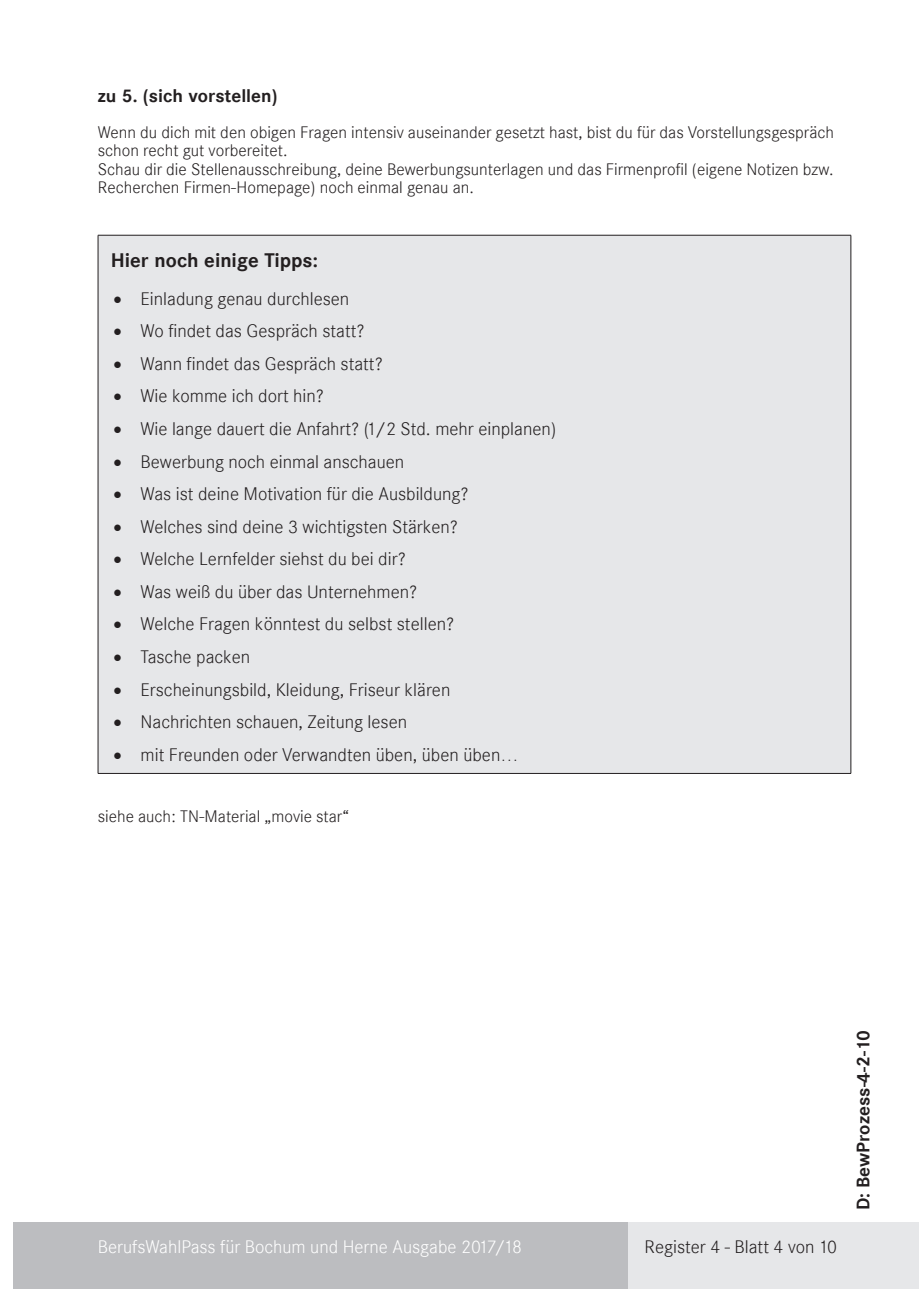
<style>
.page{position:relative;width:919px;height:1289px;background:#fff}
.page>*{position:absolute;margin:0;border:0;box-sizing:border-box;transform-origin:0 0}
.t1{font:700 19.5px "Corporate SBQ";color:#231f20}
.t2{font:300 18px "Corporate SBQ";color:#231f20}
.t3{font:300 18px "Corporate SBQ";color:#fff}
.t4{font:700 18px "Corporate SBQ";color:#231f20}
.t5{font:300 16.5px/18.1px "Corporate SBQ";color:#231f20}
</style>
<div class="page">
<div style="left:13px;top:1222px;width:615px;height:66px;background:#bcbdc0"></div>
<div style="left:628px;top:1222px;width:290px;height:66px;background:#e6e7e9"></div>
<div style="left:98px;top:235px;width:752px;height:538px;background:#e6e7e9"></div>
<hr style="left:98px;top:235px;width:753px;height:1px;background:#231f20">
<hr style="left:98px;top:235px;width:1px;height:538px;background:#231f20">
<hr style="left:850px;top:235px;width:1px;height:538px;background:#231f20">
<hr style="left:98px;top:773px;width:753px;height:1px;background:#231f20">
<p class="t4" style="left:98px;top:85px;width:181px">zu 5. (sich vorstellen)</p>
<p class="t5" style="left:98px;top:124px;width:737px">Wenn du dich mit den obigen Fragen intensiv auseinander gesetzt hast, bist du für das Vorstellungsgespräch schon recht gut vorbereitet.<br>Schau dir die Stellenausschreibung, deine Bewerbungsunterlagen und das Firmenprofil (eigene Notizen bzw.<br>Recherchen Firmen-Homepage) noch einmal genau an.</p>
<p class="t1" style="left:111px;top:248px;width:209px">Hier noch einige Tipps:</p>
<p class="t2" style="left:114px;top:288px;width:237px">• Einladung genau durchlesen</p>
<p class="t2" style="left:114px;top:320px;width:252px">• Wo findet das Gespräch statt?</p>
<p class="t2" style="left:114px;top:353px;width:271px">• Wann findet das Gespräch statt?</p>
<p class="t2" style="left:114px;top:385px;width:212px">• Wie komme ich dort hin?</p>
<p class="t2" style="left:114px;top:418px;width:444px">• Wie lange dauert die Anfahrt? (1/2 Std. mehr einplanen)</p>
<p class="t2" style="left:114px;top:451px;width:292px">• Bewerbung noch einmal anschauen</p>
<p class="t2" style="left:114px;top:483px;width:356px">• Was ist deine Motivation für die Ausbildung?</p>
<p class="t2" style="left:114px;top:516px;width:346px">• Welches sind deine 3 wichtigsten Stärken?</p>
<p class="t2" style="left:114px;top:548px;width:294px">• Welche Lernfelder siehst du bei dir?</p>
<p class="t2" style="left:114px;top:581px;width:305px">• Was weiß du über das Unternehmen?</p>
<p class="t2" style="left:114px;top:613px;width:342px">• Welche Fragen könntest du selbst stellen?</p>
<p class="t2" style="left:114px;top:646px;width:138px">• Tasche packen</p>
<p class="t2" style="left:114px;top:679px;width:338px">• Erscheinungsbild, Kleidung, Friseur klären</p>
<p class="t2" style="left:114px;top:711px;width:295px">• Nachrichten schauen, Zeitung lesen</p>
<p class="t2" style="left:114px;top:744px;width:406px">• mit Freunden oder Verwandten üben, üben üben…</p>
<p class="t5" style="left:98px;top:807px;width:253px">siehe auch: TN-Material „movie star“</p>
<p class="t3" style="left:98px;top:1236px;width:425px">BerufsWahlPass für Bochum und Herne Ausgabe 2017/18</p>
<p class="t2" style="left:644px;top:1236px;width:194px">Register 4 - Blatt 4 von 10</p>
<p class="t4" style="left:852px;top:1210px;width:181px;rotate:-90deg">D: BewProzess-4-2-10</p>
</div>
